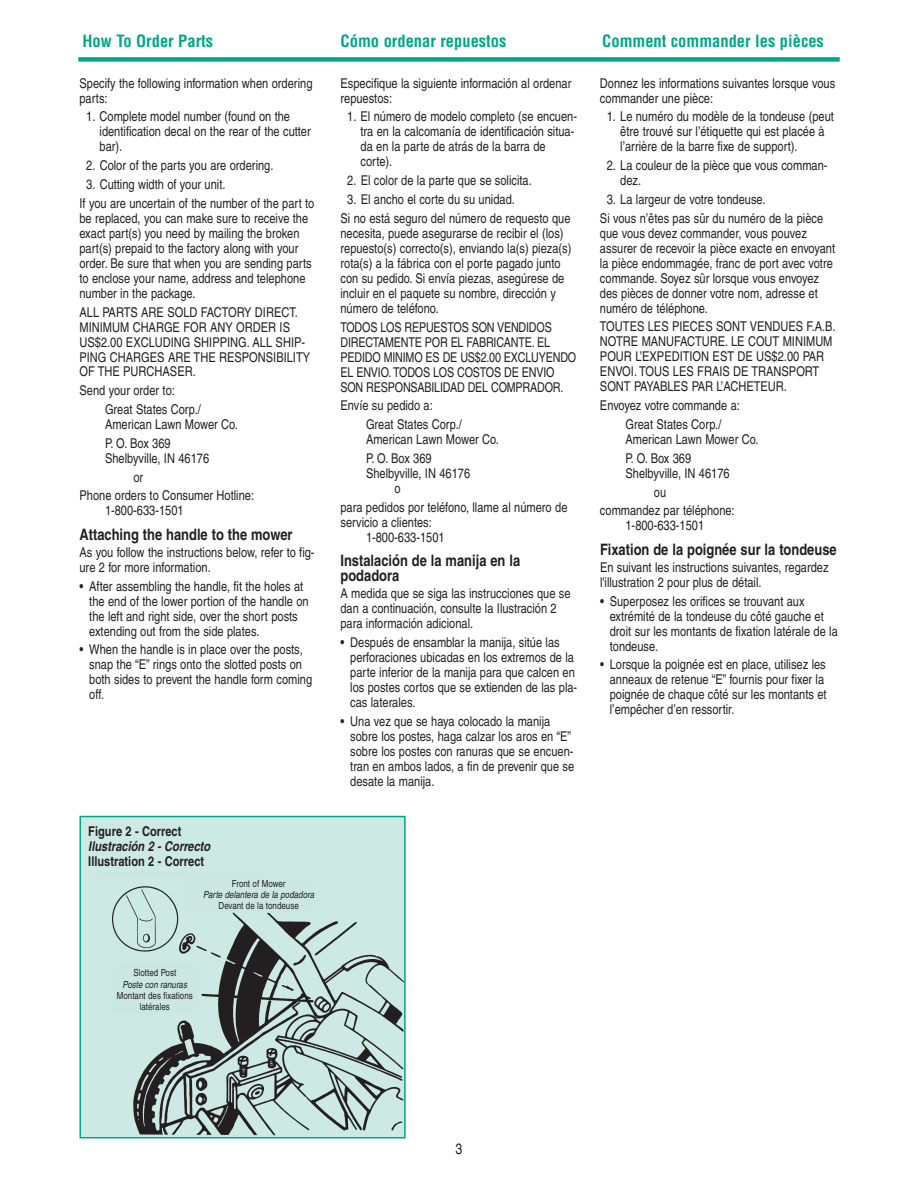
<style>
.page{position:relative;width:918px;height:1188px;background:#fff}
.page>*{position:absolute;margin:0;border:0;box-sizing:border-box;transform-origin:0 0}
.t1{font:700 condensed 16.5px "Helvetica";color:#00a688}
.t2{font:700 condensed 15.75px/15px "Helvetica";color:#231f20}
.t3{font:condensed 15px "Helvetica";color:#231f20}
.t4{font:condensed 13.5px/15px "Helvetica";color:#231f20}
.t5{font:700 condensed 13.5px "Helvetica";color:#231f20}
.t6{font:italic 700 condensed 13.5px "Helvetica";color:#231f20}
.t7{font:condensed 9.75px/11.2px "Helvetica";color:#231f20;text-align:center}
.t8{font:italic condensed 9.75px "Helvetica";color:#231f20}
</style>
<div class="page">
<div style="left:81px;top:817px;width:323px;height:320px;background:#cde9e3"></div>
<img style="left:112px;top:886px;width:291px;height:249px">
<div style="left:80px;top:816px;width:326px;height:322px;border:2px solid #00a688"></div>
<div style="left:78px;top:57px;width:762px;height:5px;background:#00a688"></div>
<p class="t1" style="left:82px;top:32px;width:132px">How To Order Parts</p>
<p class="t1" style="left:341px;top:32px;width:167px">Cómo ordenar repuestos</p>
<p class="t1" style="left:602px;top:32px;width:223px">Comment commander les pièces</p>
<p class="t4" style="left:80px;top:77px;width:235px">Specify the following information when ordering parts:</p>
<p class="t4" style="left:100px;top:110px;width:213px;text-indent:-13px">1. Complete model number (found on the identification decal on the rear of the cutter bar).</p>
<p class="t4" style="left:86px;top:159px;width:189px">2. Color of the parts you are ordering.</p>
<p class="t4" style="left:80px;top:176px;width:236px;line-height:18.8px;text-indent:7px">3. Cutting width of your unit.<br>If you are uncertain of the number of the part to</p>
<p class="t4" style="left:80px;top:212px;width:234px">be replaced, you can make sure to receive the exact part(s) you need by mailing the broken part(s) prepaid to the factory along with your order. Be sure that when you are sending parts to enclose your name, address and telephone number in the package.</p>
<p class="t4" style="left:80px;top:306px;width:232px">ALL PARTS ARE SOLD FACTORY DIRECT.<br>MINIMUM CHARGE FOR ANY ORDER IS<br>US$2.00 EXCLUDING SHIPPING. ALL SHIP-<br>PING CHARGES ARE THE RESPONSIBILITY<br>OF THE PURCHASER.</p>
<p class="t4" style="left:105px;top:382px;width:97px;line-height:18.8px;text-indent:-26px">Send your order to:<br>Great States Corp./</p>
<p class="t4" style="left:105px;top:416px;width:135px;line-height:18.8px">American Lawn Mower Co.<br>P. O. Box 369</p>
<p class="t4" style="left:105px;top:452px;width:106px">Shelbyville, IN 46176</p>
<p class="t4" style="left:134px;top:471px;width:11px">or</p>
<p class="t4" style="left:80px;top:489px;width:176px">Phone orders to Consumer Hotline:</p>
<p class="t4" style="left:105px;top:504px;width:80px">1-800-633-1501</p>
<p class="t2" style="left:80px;top:528px;width:215px">Attaching the handle to the mower</p>
<p class="t4" style="left:80px;top:546px;width:237px">As you follow the instructions below, refer to fig&shy;ure 2 for more information.</p>
<p class="t4" style="left:89px;top:580px;width:221px;text-indent:-10px">• After assembling the handle, fit the holes at the end of the lower portion of the handle on the left and right side, over the short posts extending out from the side plates.</p>
<p class="t4" style="left:89px;top:643px;width:224px;text-indent:-10px">• When the handle is in place over the posts, snap the “E” rings onto the slotted posts on both sides to prevent the handle form coming off.</p>
<p class="t5" style="left:88px;top:827px;width:95px">Figure 2 - Correct</p>
<p class="t6" style="left:88px;top:842px;width:124px">Ilustración 2 - Correcto</p>
<p class="t5" style="left:88px;top:857px;width:117px">Illustration 2 - Correct</p>
<p class="t7" style="left:232px;top:879px;width:55px">Front of Mower</p>
<p class="t8" style="left:203px;top:891px;width:112px">Parte delantera de la podadora</p>
<p class="t7" style="left:219px;top:901px;width:82px">Devant de la tondeuse</p>
<p class="t7" style="left:133px;top:968px;width:44px">Slotted Post</p>
<p class="t8" style="left:123px;top:981px;width:66px">Poste con ranuras</p>
<p class="t7" style="left:117px;top:991px;width:77px">Montant des fixations latérales</p>
<p class="t4" style="left:340px;top:77px;width:232px">Especifique la siguiente información al ordenar repuestos:</p>
<p class="t4" style="left:361px;top:110px;width:218px;text-indent:-13px">1. El número de modelo completo (se encuen&shy;tra en la calcomanía de identificación situa&shy;da en la parte de atrás de la barra de corte).</p>
<p class="t4" style="left:347px;top:174px;width:186px">2. El color de la parte que se solicita.</p>
<p class="t4" style="left:340px;top:191px;width:232px;line-height:18.8px;text-indent:7px">3. El ancho el corte du su unidad.<br>Si no está seguro del número de requesto que</p>
<p class="t4" style="left:340px;top:227px;width:233px">necesita, puede asegurarse de recibir el (los) repuesto(s) correcto(s), enviando la(s) pieza(s) rota(s) a la fábrica con el porte pagado junto con su pedido. Si envía piezas, asegúrese de incluir en el paquete su nombre, dirección y número de teléfono.</p>
<p class="t4" style="left:340px;top:321px;width:237px">TODOS LOS REPUESTOS SON VENDIDOS DIRECTAMENTE POR EL FABRICANTE. EL PEDIDO MINIMO ES DE US$2.00 EXCLUYENDO EL ENVIO. TODOS LOS COSTOS DE ENVIO SON RESPONSABILIDAD DEL COMPRADOR.</p>
<p class="t4" style="left:366px;top:397px;width:97px;line-height:18.8px;text-indent:-26px">Envíe su pedido a:<br>Great States Corp./</p>
<p class="t4" style="left:366px;top:431px;width:135px;line-height:18.8px">American Lawn Mower Co.<br>P. O. Box 369</p>
<p class="t4" style="left:394px;top:467px;width:77px;text-indent:-28px">Shelbyville, IN 46176 o</p>
<p class="t4" style="left:340px;top:501px;width:229px">para pedidos por teléfono, llame al número de</p>
<p class="t4" style="left:340px;top:516px;width:93px">servicio a clientes:</p>
<p class="t4" style="left:366px;top:531px;width:80px">1-800-633-1501</p>
<p class="t2" style="left:340px;top:554px;width:181px">Instalación de la manija en la podadora</p>
<p class="t4" style="left:340px;top:587px;width:232px">A medida que se siga las instrucciones que se dan a continuación, consulte la Ilustración 2 para información adicional.</p>
<p class="t4" style="left:350px;top:636px;width:229px;text-indent:-10px">• Después de ensamblar la manija, sitúe las perforaciones ubicadas en los extremos de la parte inferior de la manija para que calcen en los postes cortos que se extienden de las pla&shy;cas laterales.</p>
<p class="t4" style="left:350px;top:715px;width:225px;text-indent:-10px">• Una vez que se haya colocado la manija sobre los postes, haga calzar los aros en “E” sobre los postes con ranuras que se encuen&shy;tran en ambos lados, a fin de prevenir que se desate la manija.</p>
<p class="t4" style="left:600px;top:77px;width:237px">Donnez les informations suivantes lorsque vous commander une pièce:</p>
<p class="t4" style="left:620px;top:110px;width:215px;text-indent:-13px">1. Le numéro du modèle de la tondeuse (peut être trouvé sur l’étiquette qui est placée à l’arrière de la barre fixe de support).</p>
<p class="t4" style="left:620px;top:159px;width:209px;text-indent:-13px">2. La couleur de la pièce que vous comman&shy;dez.</p>
<p class="t4" style="left:600px;top:191px;width:225px;line-height:18.8px;text-indent:7px">3. La largeur de votre tondeuse.<br>Si vous n’êtes pas sûr du numéro de la pièce</p>
<p class="t4" style="left:600px;top:227px;width:237px">que vous devez commander, vous pouvez assurer de recevoir la pièce exacte en envoyant la pièce endommagée, franc de port avec votre commande. Soyez sûr lorsque vous envoyez des pièces de donner votre nom, adresse et numéro de téléphone.</p>
<p class="t4" style="left:600px;top:321px;width:237px">TOUTES LES PIECES SONT VENDUES F.A.B.<br>NOTRE MANUFACTURE. LE COUT MINIMUM POUR L’EXPEDITION EST DE US$2.00 PAR ENVOI. TOUS LES FRAIS DE TRANSPORT SONT PAYABLES PAR L’ACHETEUR.</p>
<p class="t4" style="left:600px;top:397px;width:141px;line-height:18.8px;text-align:center">Envoyez votre commande a:<br>Great States Corp./</p>
<p class="t4" style="left:625px;top:431px;width:135px;line-height:18.8px">American Lawn Mower Co.<br>P. O. Box 369</p>
<p class="t4" style="left:625px;top:467px;width:106px">Shelbyville, IN 46176</p>
<p class="t4" style="left:654px;top:486px;width:14px">ou</p>
<p class="t4" style="left:600px;top:504px;width:136px">commandez par téléphone:</p>
<p class="t4" style="left:625px;top:519px;width:80px">1-800-633-1501</p>
<p class="t2" style="left:600px;top:543px;width:238px">Fixation de la poignée sur la tondeuse</p>
<p class="t4" style="left:600px;top:561px;width:230px">En suivant les instructions suivantes, regardez l'illustration 2 pour plus de détail.</p>
<p class="t4" style="left:610px;top:595px;width:230px;text-indent:-10px">• Superposez les orifices se trouvant aux extrémité de la tondeuse du côté gauche et droit sur les montants de fixation latérale de la tondeuse.</p>
<p class="t4" style="left:610px;top:658px;width:218px;text-indent:-10px">• Lorsque la poignée est en place, utilisez les anneaux de retenue “E” fournis pour fixer la poignée de chaque côté sur les montants et l’empêcher d’en ressortir.</p>
<p class="t3" style="left:455px;top:1143px;width:8px">3</p>
</div>
